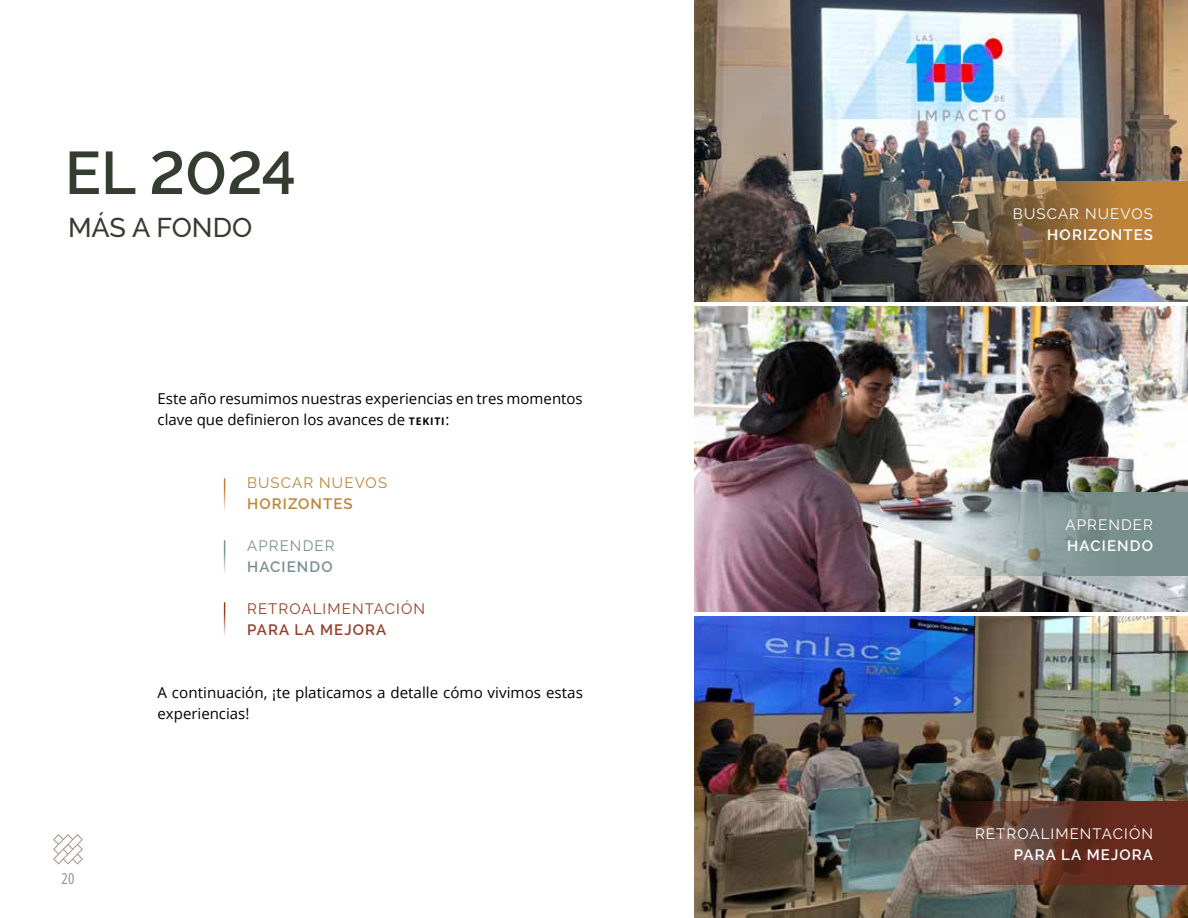
<style>
.page{position:relative;width:1188px;height:918px;background:#fff}
.page>*{position:absolute;margin:0;border:0;box-sizing:border-box;transform-origin:0 0}
.t1{font:600 60px "Raleway";color:#353d30}
.t2{font:500 27px "Raleway";color:#353d30}
.t3{font:15px/21px "Open Sans";color:#000}
.t4{font:15px "Raleway";letter-spacing:.075em;color:#fff}
.t5{font:600 15px "Raleway";letter-spacing:.075em;color:#fff}
.t6{font:15px "Raleway";letter-spacing:.075em;color:#953f2a}
.t7{font:15px "Raleway";letter-spacing:.075em;color:#bf8338}
.t8{font:600 15px "Raleway";letter-spacing:.075em;color:#953f2a}
.t9{font:600 15px "Raleway";letter-spacing:.075em;color:#bf8338}
.t10{font:15px "Raleway";letter-spacing:.075em;color:#78918d}
.t11{font:600 15px "Raleway";letter-spacing:.075em;color:#78918d}
.t12{font:15px "Open Sans Condensed";color:#a29085}
.s1{font-weight:700;font-size:10.5px}
</style>
<div class="page">
<svg style="left:53px;top:834px;width:30px;height:31px"></svg>
<img style="left:695px;top:0;width:493px;height:301px">
<img style="left:695px;top:306px;width:493px;height:306px">
<img style="left:695px;top:617px;width:493px;height:301px">
<hr style="left:224px;top:479px;width:1px;height:38px;background:#bf8338">
<hr style="left:224px;top:541px;width:1px;height:38px;background:#78918d">
<hr style="left:224px;top:603px;width:1px;height:38px;background:#953f2a">
<svg style="left:874px;top:492px;width:314px;height:84px;background:#99a5a4"></svg>
<svg style="left:838px;top:801px;width:350px;height:84px;background:#684c42"></svg>
<img style="left:874px;top:181px;width:314px;height:84px">
<h1 class="t1" style="left:65px;top:138px;width:233px">EL 2024</h1>
<h2 class="t2" style="left:68px;top:212px;width:186px">MÁS A FONDO</h2>
<p class="t3" style="left:158px;top:388px;width:427px">Este año resumimos nuestras experiencias en tres momentos clave que definieron los avances de <span class="s1">tekiti</span>:</p>
<p class="t7" style="left:247px;top:474px;width:142px">BUSCAR NUEVOS</p>
<p class="t9" style="left:247px;top:495px;width:107px">HORIZONTES</p>
<p class="t10" style="left:247px;top:537px;width:89px">APRENDER</p>
<p class="t11" style="left:247px;top:558px;width:87px">HACIENDO</p>
<p class="t6" style="left:247px;top:600px;width:179px">RETROALIMENTACIÓN</p>
<p class="t8" style="left:247px;top:621px;width:141px">PARA LA MEJORA</p>
<p class="t12" style="left:62px;top:868px;width:14px">20</p>
<p class="t3" style="left:158px;top:682px;width:427px">A continuación, ¡te platicamos a detalle cómo vivimos estas experiencias!</p>
<p class="t4" style="left:1013px;top:205px;width:142px">BUSCAR NUEVOS</p>
<p class="t5" style="left:1047px;top:226px;width:107px">HORIZONTES</p>
<p class="t4" style="left:1065px;top:516px;width:89px">APRENDER</p>
<p class="t5" style="left:1067px;top:537px;width:87px">HACIENDO</p>
<p class="t4" style="left:975px;top:825px;width:179px">RETROALIMENTACIÓN</p>
<p class="t5" style="left:1014px;top:846px;width:141px">PARA LA MEJORA</p>
</div>
